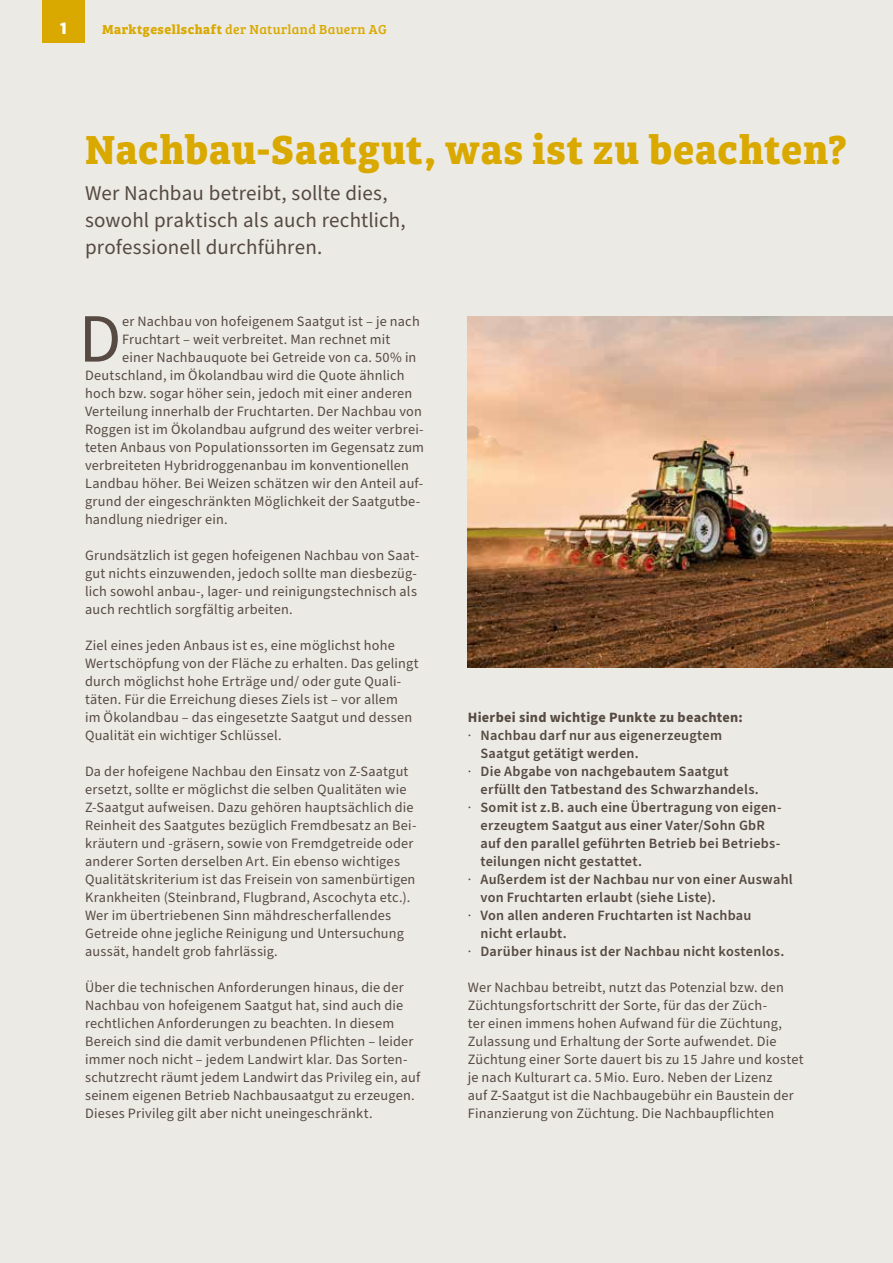
<style>
.page{position:relative;width:893px;height:1263px;background:#eceae5}
.page>*{position:absolute;margin:0;border:0;box-sizing:border-box;transform-origin:0 0}
.t1{font:69.15px "Source Sans Pro";color:#564a42}
.t2{font:700 42px "Bree Serif";letter-spacing:.015em;color:#d9a900}
.t3{font:21px/27px "Source Sans Pro";letter-spacing:.005em;color:#564a42}
.t4{font:900 18px "Source Sans Pro";color:#fff}
.t5{font:14.25px/18px "Source Sans Pro";letter-spacing:.015em;color:#564a42}
.t6{font:600 14.25px "Source Sans Pro";letter-spacing:.015em;color:#564a42}
.t7{font:700 14.25px "Source Sans Pro";letter-spacing:.02em;color:#564a42}
.t8{font:13.5px "Bree Serif";letter-spacing:.02em;color:#d9a900}
.s1{font-weight:700}
.s2{font-weight:400}
</style>
<div class="page">
<img style="left:468px;top:316px;width:425px;height:352px">
<div style="left:43px;top:0;width:42px;height:43px;background:#d9a900"></div>
<p class="t4" style="left:60px;top:16px;width:9px">1</p>
<p class="t8" style="left:102px;top:19px;width:286px"><span class="s1">Marktgesellschaft</span> der Naturland Bauern AG</p>
<h2 class="t2" style="left:85px;top:116px;width:763px">Nachbau-Saatgut, was ist zu beachten?</h2>
<h3 class="t3" style="left:85px;top:180px;width:322px">Wer Nachbau betreibt, sollte dies, sowohl praktisch als auch rechtlich, professionell durchführen.</h3>
<h1 class="t1" style="left:79px;top:292px;width:44px">D</h1>
<p class="t5" style="left:122px;top:312px;width:299px">er Nachbau von hofeigenem Saatgut ist – je nach</p>
<p class="t5" style="left:122px;top:330px;width:270px">Fruchtart – weit verbreitet. Man rechnet mit</p>
<p class="t5" style="left:122px;top:348px;width:296px">einer Nachbauquote bei Getreide von ca. 50% in</p>
<p class="t5" style="left:85px;top:366px;width:321px">Deutschland, im Ökolandbau wird die Quote ähnlich</p>
<p class="t5" style="left:85px;top:384px;width:329px">hoch bzw. sogar höher sein, jedoch mit einer anderen</p>
<p class="t5" style="left:85px;top:402px;width:338px">Verteilung innerhalb der Fruchtarten. Der Nachbau von</p>
<p class="t5" style="left:85px;top:420px;width:340px">Roggen ist im Ökolandbau aufgrund des weiter verbrei-</p>
<p class="t5" style="left:85px;top:438px;width:340px">teten Anbaus von Populationssorten im Gegensatz zum</p>
<p class="t5" style="left:85px;top:456px;width:326px">verbreiteten Hybridroggenanbau im konventionellen</p>
<p class="t5" style="left:85px;top:474px;width:340px">Landbau höher. Bei Weizen schätzen wir den Anteil auf-</p>
<p class="t5" style="left:85px;top:492px;width:337px">grund der eingeschränkten Möglichkeit der Saatgutbe-</p>
<p class="t5" style="left:85px;top:510px;width:144px">handlung niedriger ein.</p>
<p class="t5" style="left:85px;top:546px;width:336px">Grundsätzlich ist gegen hofeigenen Nachbau von Saat&shy;gut nichts einzuwenden, jedoch sollte man diesbezüg&shy;lich sowohl anbau-, lager- und reinigungstechnisch als auch rechtlich sorgfältig arbeiten.</p>
<p class="t5" style="left:85px;top:636px;width:335px">Ziel eines jeden Anbaus ist es, eine möglichst hohe Wertschöpfung von der Fläche zu erhalten. Das gelingt durch möglichst hohe Erträge und/ oder gute Quali&shy;täten. Für die Erreichung dieses Ziels ist – vor allem<br>im Ökolandbau – das eingesetzte Saatgut und dessen Qualität ein wichtiger Schlüssel.</p>
<p class="t5" style="left:85px;top:762px;width:333px">Da der hofeigene Nachbau den Einsatz von Z-Saatgut ersetzt, sollte er möglichst die selben Qualitäten wie Z-Saatgut aufweisen. Dazu gehören hauptsächlich die Reinheit des Saatgutes bezüglich Fremdbesatz an Bei&shy;kräutern und -gräsern, sowie von Fremdgetreide oder anderer Sorten derselben Art. Ein ebenso wichtiges Qualitätskriterium ist das Freisein von samenbürtigen Krankheiten (Steinbrand, Flugbrand, Ascochyta etc.).<br>Wer im übertriebenen Sinn mähdrescherfallendes Getreide ohne jegliche Reinigung und Untersuchung aussät, handelt grob fahrlässig.</p>
<p class="t5" style="left:85px;top:978px;width:337px">Über die technischen Anforderungen hinaus, die der Nachbau von hofeigenem Saatgut hat, sind auch die rechtlichen Anforderungen zu beachten. In diesem Bereich sind die damit verbundenen Pflichten – leider immer noch nicht – jedem Landwirt klar. Das Sorten&shy;schutzrecht räumt jedem Landwirt das Privileg ein, auf seinem eigenen Betrieb Nachbausaatgut zu erzeugen.<br>Dieses Privileg gilt aber nicht uneingeschränkt.</p>
<p class="t7" style="left:468px;top:707px;width:277px">Hierbei sind wichtige Punkte zu beachten:</p>
<p class="t6" style="left:468px;top:725px;width:256px"><span class="s2">·</span> Nachbau darf nur aus eigenerzeugtem</p>
<p class="t6" style="left:480px;top:743px;width:160px">Saatgut getätigt werden.</p>
<p class="t6" style="left:468px;top:761px;width:262px"><span class="s2">·</span> Die Abgabe von nachgebautem Saatgut</p>
<p class="t6" style="left:480px;top:779px;width:280px">erfüllt den Tatbestand des Schwarzhandels.</p>
<p class="t6" style="left:468px;top:797px;width:315px"><span class="s2">·</span> Somit ist z.B. auch eine Übertragung von eigen-</p>
<p class="t6" style="left:480px;top:815px;width:286px">erzeugtem Saatgut aus einer Vater/Sohn GbR</p>
<p class="t6" style="left:480px;top:833px;width:301px">auf den parallel geführten Betrieb bei Betriebs-</p>
<p class="t6" style="left:480px;top:851px;width:163px">teilungen nicht gestattet.</p>
<p class="t6" style="left:468px;top:869px;width:326px"><span class="s2">·</span> Außerdem ist der Nachbau nur von einer Auswahl</p>
<p class="t6" style="left:480px;top:887px;width:237px">von Fruchtarten erlaubt (siehe Liste).</p>
<p class="t6" style="left:468px;top:905px;width:285px"><span class="s2">·</span> Von allen anderen Fruchtarten ist Nachbau</p>
<p class="t6" style="left:480px;top:923px;width:88px">nicht erlaubt.</p>
<p class="t6" style="left:468px;top:941px;width:318px"><span class="s2">·</span> Darüber hinaus ist der Nachbau nicht kostenlos.</p>
<p class="t5" style="left:468px;top:978px;width:337px">Wer Nachbau betreibt, nutzt das Potenzial bzw. den Züchtungsfortschritt der Sorte, für das der Züch-<br>ter einen immens hohen Aufwand für die Züchtung, Zulassung und Erhaltung der Sorte aufwendet. Die Züchtung einer Sorte dauert bis zu 15 Jahre und kostet je nach Kulturart ca. 5 Mio. Euro. Neben der Lizenz<br>auf Z-Saatgut ist die Nachbaugebühr ein Baustein der Finanzierung von Züchtung. Die Nachbaupflichten</p>
</div>
